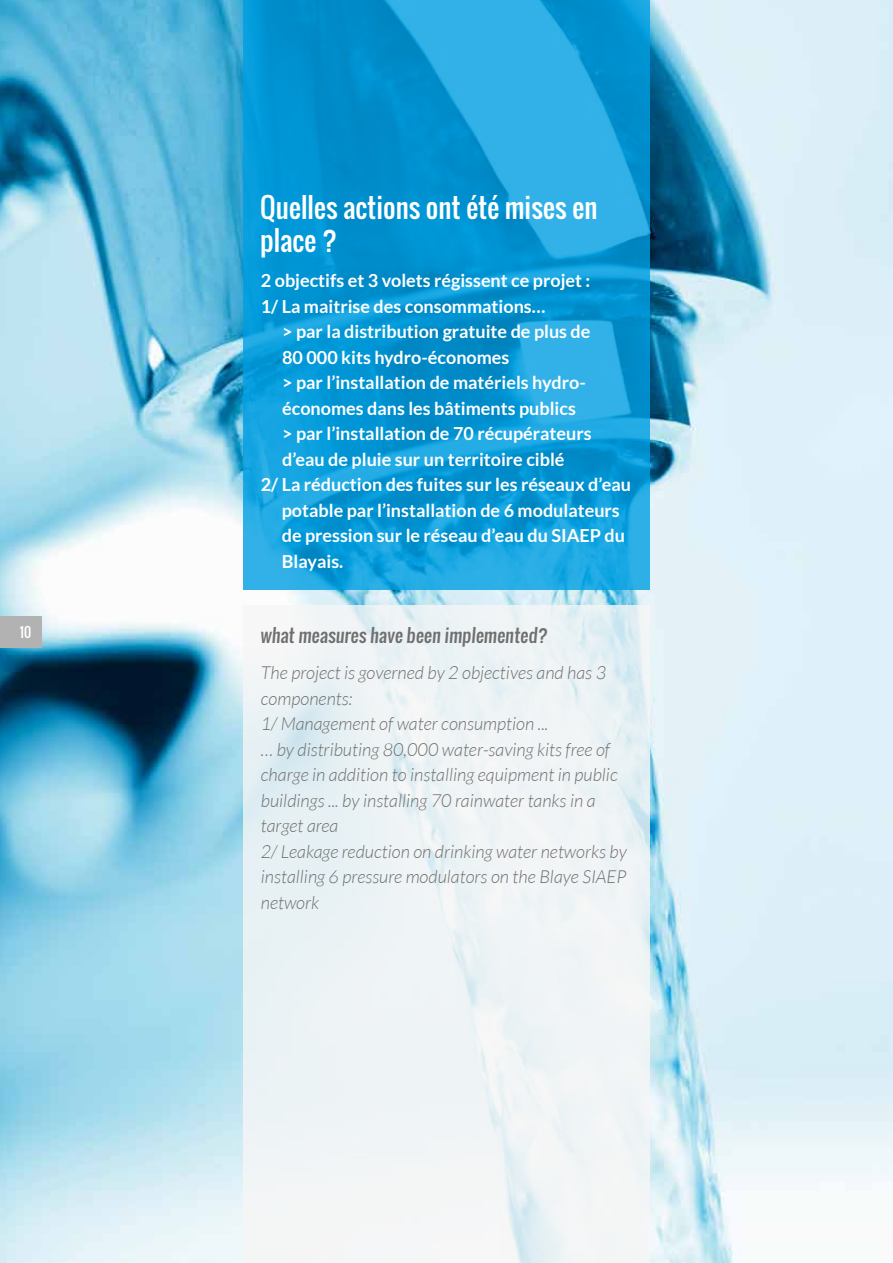
<style>
.page{position:relative;width:893px;height:1263px;background:#fff}
.page>*{position:absolute;margin:0;border:0;box-sizing:border-box;transform-origin:0 0}
.t1{font:27px/32.4px "Oswald";color:#fff}
.t2{font:700 18px/25.5px "Lato";color:#fff}
.t3{font:italic 300 18px/25.5px "Lato";color:#706f6f}
.t4{font:18px "Oswald";color:#706f6f}
.t5{font:13.5px "Oswald";color:#fff}
</style>
<div class="page">
<img style="left:0;top:0;width:893px;height:1263px">
<svg style="left:243px;top:605px;width:406px;height:658px;fill:#eff4f5"></svg>
<svg style="left:243px;top:0;width:406px;height:589px;background:#0f9bd7"></svg>
<div style="left:0;top:616px;width:41px;height:31px;background:#b3b2b2"></div>
<p class="t5" style="left:20px;top:622px;width:13px">10</p>
<h1 class="t1" style="left:260px;top:191px;width:339px">Quelles actions ont été mises en place ?</h1>
<p class="t2" style="left:261px;top:268px;width:331px">2 objectifs et 3 volets régissent ce projet :<br>1/ La maitrise des consommations…</p>
<p class="t2" style="left:282px;top:319px;width:310px">&gt; par la distribution gratuite de plus de</p>
<p class="t2" style="left:282px;top:344px;width:229px">80 000 kits hydro-économes</p>
<p class="t2" style="left:282px;top:370px;width:305px">&gt; par l’installation de matériels hydro-</p>
<p class="t2" style="left:282px;top:395px;width:295px">économes dans les bâtiments publics</p>
<p class="t2" style="left:282px;top:421px;width:311px">&gt; par l’installation de 70 récupérateurs</p>
<p class="t2" style="left:282px;top:446px;width:284px">d’eau de pluie sur un territoire ciblé</p>
<p class="t2" style="left:261px;top:472px;width:372px">2/ La réduction des fuites sur les réseaux d’eau</p>
<p class="t2" style="left:282px;top:497px;width:340px">potable par l’installation de 6 modulateurs</p>
<p class="t2" style="left:282px;top:523px;width:345px">de pression sur le réseau d’eau du SIAEP du</p>
<p class="t2" style="left:282px;top:548px;width:63px">Blayais.</p>
<p class="t4" style="left:260px;top:622px;width:291px">what measures have been implemented?</p>
<p class="t3" style="left:261px;top:660px;width:367px">The project is governed by 2 objectives and has 3 components:<br>1/ Management of water consumption ...<br>… by distributing 80,000 water-saving kits free of charge in addition to installing equipment in public buildings ... by installing 70 rainwater tanks in a target area<br>2/ Leakage reduction on drinking water networks by installing 6 pressure modulators on the Blaye SIAEP network</p>
</div>
